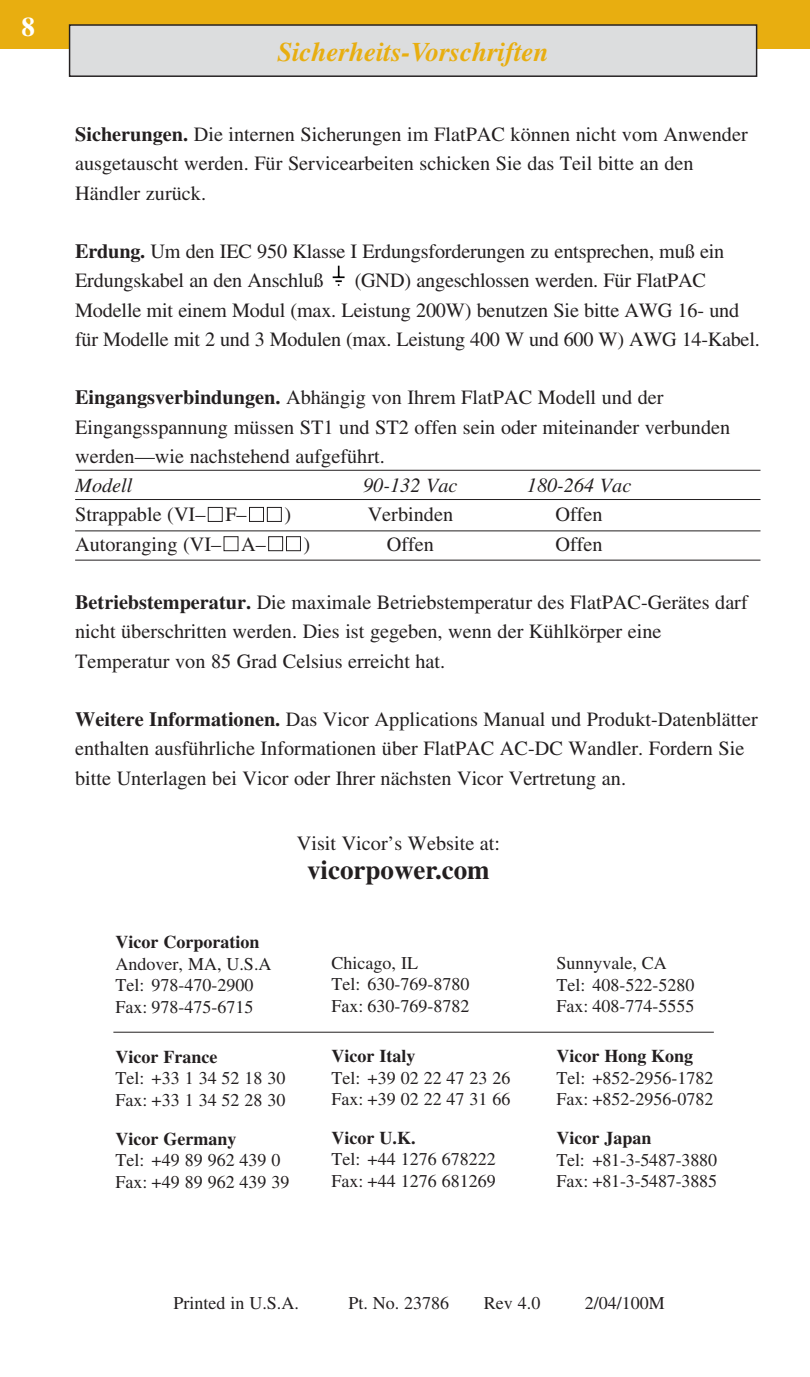
<style>
.page{position:relative;width:810px;height:1377px;background:#fff}
.page>*{position:absolute;margin:0;border:0;box-sizing:border-box;transform-origin:0 0}
.t1{font:italic 700 27px "Times";color:#e8ae10}
.t2{font:700 27px "Times";color:#231f20}
.t3{font:700 27px "Times";color:#fff}
.t4{font:20.25px/29.2px "Times";color:#231f20}
.t5{font:italic 20.25px "Times";color:#231f20}
.t6{font:18px/21.6px "Times";color:#231f20}
.t7{font:700 18px "Times";color:#231f20}
.s1{font-weight:700}
.s2{color:#fff}
</style>
<div class="page">
<div style="left:0;top:0;width:810px;height:49px;background:#e8ae10"></div>
<div style="left:70px;top:25px;width:687px;height:51px;background:#dcddde"></div>
<div style="left:69px;top:24px;width:688px;height:53px;border:1px solid #231f20"></div>
<hr style="left:75px;top:470px;width:685px;height:1px;background:#231f20">
<hr style="left:75px;top:499px;width:685px;height:1px;background:#231f20">
<hr style="left:75px;top:531px;width:685px;height:1px;background:#231f20">
<hr style="left:75px;top:560px;width:685px;height:1px;background:#231f20">
<svg style="left:333px;top:266px;width:12px;height:20px"></svg>
<hr style="left:113px;top:1032px;width:601px;height:1px;background:#231f20">
<h1 class="t3" style="left:22px;top:17px;width:15px">8</h1>
<h1 class="t1" style="left:277px;top:42px;width:273px">Sicherheits-Vorschriften</h1>
<p class="t4" style="left:75px;top:122px;width:674px"><span class="s1">Sicherungen.</span> Die internen Sicherungen im FlatPAC können nicht vom Anwender ausgetauscht werden. Für Servicearbeiten schicken Sie das Teil bitte an den<br>Händler zurück.</p>
<p class="t4" style="left:75px;top:239px;width:651px"><span class="s1">Erdung.</span> Um den IEC 950 Klasse I Erdungsforderungen zu entsprechen, muß ein<br>Erdungskabel an den Anschluß</p>
<p class="t4" style="left:75px;top:268px;width:686px;text-indent:280px">(GND) angeschlossen werden. Für FlatPAC<br>Modelle mit einem Modul (max. Leistung 200W) benutzen Sie bitte AWG 16- und für Modelle mit 2 und 3 Modulen (max. Leistung 400 W und 600 W) AWG 14-Kabel.</p>
<p class="t4" style="left:75px;top:385px;width:657px"><span class="s1">Eingangsverbindungen.</span> Abhängig von Ihrem FlatPAC Modell und der<br>Eingangsspannung müssen ST1 und ST2 offen sein oder miteinander verbunden werden—wie nachstehend aufgeführt.</p>
<p class="t5" style="left:75px;top:478px;width:59px">Modell</p>
<p class="t5" style="left:363px;top:478px;width:96px">90-132 Vac</p>
<p class="t5" style="left:527px;top:478px;width:106px">180-264 Vac</p>
<p class="t4" style="left:75px;top:502px;width:218px">Strappable (VI–<span class="s2">■</span>F–<span class="s2">■■</span>)</p>
<p class="t4" style="left:368px;top:502px;width:87px">Verbinden</p>
<p class="t4" style="left:556px;top:502px;width:49px">Offen</p>
<p class="t4" style="left:75px;top:531px;width:237px">Autoranging (VI–<span class="s2">■</span>A–<span class="s2">■■</span>)</p>
<p class="t4" style="left:387px;top:531px;width:49px">Offen</p>
<p class="t4" style="left:556px;top:531px;width:49px">Offen</p>
<p class="t4" style="left:75px;top:590px;width:674px"><span class="s1">Betriebstemperatur.</span> Die maximale Betriebstemperatur des FlatPAC-Gerätes darf nicht überschritten werden. Dies ist gegeben, wenn der Kühlkörper eine<br>Temperatur von 85 Grad Celsius erreicht hat.</p>
<p class="t4" style="left:75px;top:707px;width:684px"><span class="s1">Weitere Informationen.</span> Das Vicor Applications Manual und Produkt-Datenblätter enthalten ausführliche Informationen über FlatPAC AC-DC Wandler. Fordern Sie bitte Unterlagen bei Vicor oder Ihrer nächsten Vicor Vertretung an.</p>
<p class="t4" style="left:297px;top:830px;width:205px">Visit Vicor’s Website at:</p>
<h1 class="t2" style="left:307px;top:860px;width:184px">vicorpower.com</h1>
<p class="t7" style="left:116px;top:935px;width:145px">Vicor Corporation</p>
<p class="t6" style="left:116px;top:954px;width:157px">Andover, MA, U.S.A<br>Tel: 978-470-2900<br>Fax: 978-475-6715</p>
<p class="t7" style="left:116px;top:1050px;width:103px">Vicor France</p>
<p class="t6" style="left:116px;top:1069px;width:171px">Tel: +33 1 34 52 18 30<br>Fax: +33 1 34 52 28 30</p>
<p class="t7" style="left:116px;top:1132px;width:122px">Vicor Germany</p>
<p class="t6" style="left:116px;top:1151px;width:175px">Tel: +49 89 962 439 0<br>Fax: +49 89 962 439 39</p>
<p class="t6" style="left:332px;top:954px;width:139px">Chicago, IL<br>Tel: 630-769-8780<br>Fax: 630-769-8782</p>
<p class="t7" style="left:332px;top:1049px;width:85px">Vicor Italy</p>
<p class="t6" style="left:332px;top:1068px;width:180px">Tel: +39 02 22 47 23 26<br>Fax: +39 02 22 47 31 66</p>
<p class="t7" style="left:332px;top:1131px;width:85px">Vicor U.K.</p>
<p class="t6" style="left:332px;top:1150px;width:166px">Tel: +44 1276 678222<br>Fax: +44 1276 681269</p>
<p class="t6" style="left:556px;top:954px;width:139px">Sunnyvale, CA<br>Tel: 408-522-5280<br>Fax: 408-774-5555</p>
<p class="t7" style="left:556px;top:1049px;width:138px">Vicor Hong Kong</p>
<p class="t6" style="left:556px;top:1069px;width:159px">Tel: +852-2956-1782<br>Fax: +852-2956-0782</p>
<p class="t7" style="left:556px;top:1131px;width:96px">Vicor Japan</p>
<p class="t6" style="left:556px;top:1150px;width:162px">Tel: +81-3-5487-3880<br>Fax: +81-3-5487-3885</p>
<p class="t6" style="left:173px;top:1294px;width:127px">Printed in U.S.A.</p>
<p class="t6" style="left:348px;top:1294px;width:102px">Pt. No. 23786</p>
<p class="t6" style="left:484px;top:1294px;width:58px">Rev 4.0</p>
<p class="t6" style="left:585px;top:1294px;width:82px">2/04/100M</p>
</div>
